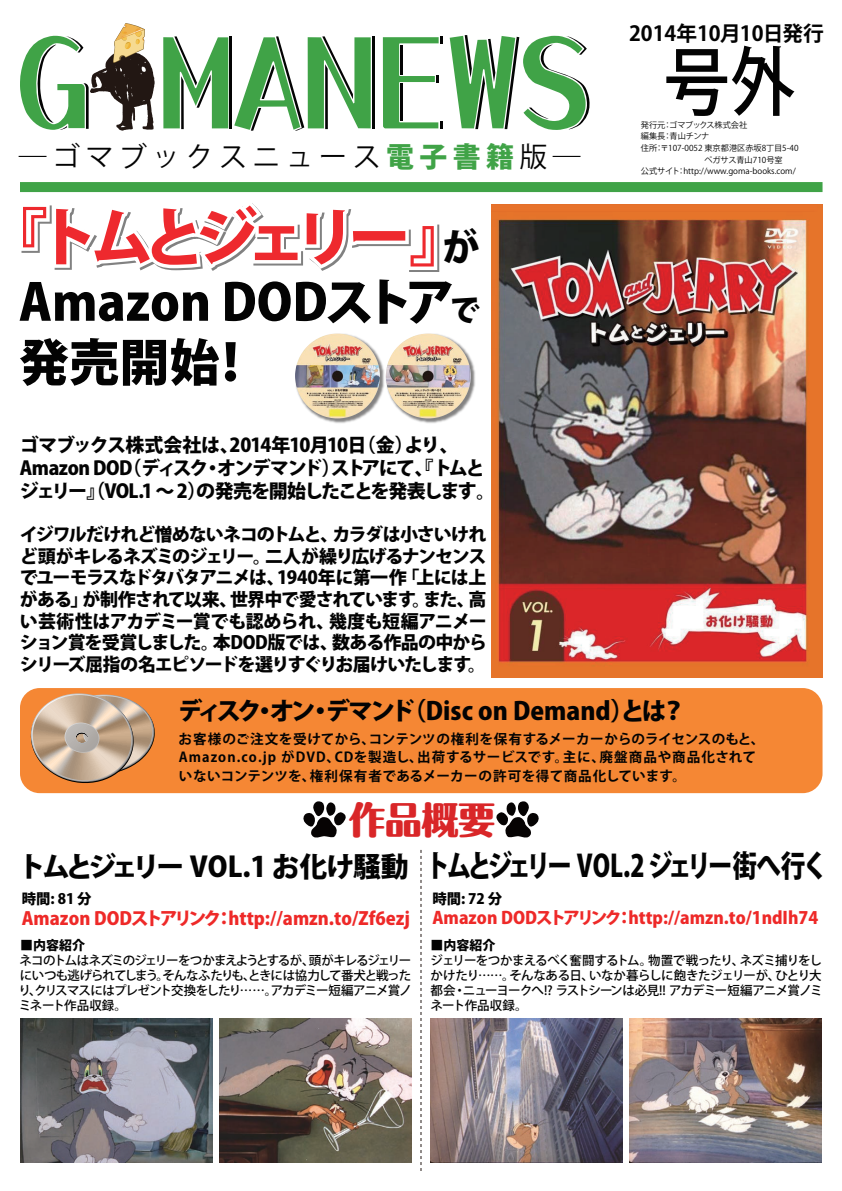
<style>
.page{position:relative;width:842px;height:1191px;background:#fff}
.page>*{position:absolute;margin:0;border:0;box-sizing:border-box;transform-origin:0 0}
.t1{font:500 75px "Koz Go Pro";color:#030303;scale:.88 1}
.t2{font:800 62.7px "Koz Go Pr 6 N";letter-spacing:-.165em;color:#ee292e}
.t3{font:800 50.2px/60.2px "Koz Go Pr 6 N";color:#030303}
.t4{font:800 37.2px "Maru Fo Pro";color:#d92628}
.t5{font:800 30.3px "Koz Go Pr 6 N";letter-spacing:-.13em;color:#030303;scale:.81 1}
.t6{font:800 27.8px "Koz Go Pr 6 N";letter-spacing:-.09em;color:#030303}
.t7{font:27.8px "Koz Go Pr 6 N";letter-spacing:.2em;color:#030303}
.t8{font:800 24.6px "Koz Go Pr 6 N";color:#030303}
.t9{font:700 20.7px "Koz Go Pr 6 N";color:#030303}
.t10{font:800 19px/22.8px "Koz Go Pr 6 N";letter-spacing:-.065em;color:#030303}
.t11{font:800 18px/21.6px "Koz Go Pr 6 N";letter-spacing:-.05em;color:#030303;text-align:justify}
.t12{font:800 17.9px "Koz Go Pr 6 N";color:#ee2928}
.t13{font:800 17px "Koz Go Pr 6 N";color:#ee2928}
.t14{font:800 14.3px "Koz Go Pr 6 N";color:#030303}
.t15{font:700 13.6px/18.5px "Koz Go Pr 6 N";letter-spacing:.035em;color:#030303}
.t16{font:800 13px "Koz Go Pr 6 N";color:#030303}
.t17{font:500 12.5px/15px "Koz Go Pr 6 N";letter-spacing:-.07em;color:#030303;text-align:justify}
.t18{font:8.2px/11.5px "Koz Go Pr 6 N";color:#030303}
.s1{font-weight:800;color:#40a347}
.s2{font-size:37.6px;color:#030303}
.s3{font-size:30.1px}
</style>
<div class="page">
<svg style="left:421px;top:850px;width:1px;height:321px"></svg>
<img style="left:491px;top:205px;width:331px;height:472px">
<svg style="left:21px;top:203px;width:419px;height:69px"></svg>
<div style="left:20px;top:688px;width:802px;height:105px;background:#f58734;border-radius:20px"></div>
<svg style="left:30px;top:693px;width:125px;height:90px"></svg>
<img style="left:20px;top:1018px;width:192px;height:144px">
<img style="left:219px;top:1018px;width:192px;height:144px">
<svg style="left:303px;top:801px;width:43px;height:37px"></svg>
<svg style="left:496px;top:801px;width:43px;height:37px"></svg>
<img style="left:431px;top:1018px;width:192px;height:144px">
<img style="left:630px;top:1018px;width:192px;height:144px">
<img style="left:295px;top:335px;width:89px;height:88px">
<img style="left:295px;top:333px;width:85px;height:85px;border-radius:42px">
<img style="left:385px;top:335px;width:90px;height:88px">
<img style="left:386px;top:333px;width:85px;height:85px;border-radius:42px">
<div style="left:20px;top:182px;width:802px;height:10px;background:#40a347"></div>
<svg style="left:163px;top:36px;width:65px;height:93px"></svg>
<hr style="left:230px;top:36px;width:2px;height:93px;background:#030303">
<svg style="left:234px;top:36px;width:137px;height:95px"></svg>
<hr style="left:372px;top:36px;width:3px;height:93px;background:#030303">
<svg style="left:383px;top:36px;width:60px;height:93px"></svg>
<svg style="left:450px;top:35px;width:140px;height:95px"></svg>
<svg style="left:20px;top:23px;width:135px;height:108px"></svg>
<h3 class="t7" style="left:19px;top:141px;width:563px">―ゴマブックスニュース<span class="s1">電子書籍</span>版―</h3>
<h2 class="t2" style="left:-15px;top:202px;width:496px">『トムとジェリー』<span class="s2">が</span></h2>
<h3 class="t3" style="left:19px;top:273px;width:462px">Amazon DODストア<span class="s3">で</span>発売開始！</h3>
<h3 class="t10" style="left:20px;top:434px;width:477px">ゴマブックス株式会社は、2014年10月10日（金）より、<br>Amazon DOD（ディスク・オンデマンド）ストアにて、『トムとジェリー』（VOL.1 ～ 2）の発売を開始したことを発表します。</h3>
<h3 class="t11" style="left:20px;top:524px;width:469px">イジワルだけれど憎めないネコのトムと、カラダは小さいけれど頭がキレるネズミのジェリー。二人が繰り広げるナンセンスでユーモラスなドタバタアニメは、1940年に第一作「上には上がある」が制作されて以来、世界中で愛されています。また、高い芸術性はアカデミー賞でも認められ、幾度も短編アニメーション賞を受賞しました。本DOD版では、数ある作品の中からシリーズ屈指の名エピソードを選りすぐりお届けいたします。</h3>
<h3 class="t9" style="left:629px;top:22px;width:196px">2014年10月10日発行</h3>
<h1 class="t1" style="left:664px;top:34px;width:152px">号外</h1>
<p class="t18" style="left:641px;top:119px;width:159px">発行元：ゴマブックス株式会社<br>編集長：青山チンナ<br>住所：〒107-0052 東京都港区赤坂8丁目5-40</p>
<p class="t18" style="left:641px;top:165px;width:156px">公式サイト：http://www.goma-books.com/</p>
<h3 class="t8" style="left:178px;top:697px;width:510px">ディスク・オン・デマンド（Disc on Demand）とは？</h3>
<p class="t15" style="left:179px;top:729px;width:587px">お客様のご注文を受けてから、コンテンツの権利を保有するメーカーからのライセンスのもと、<br>Amazon.co.jp がDVD、CDを製造し、出荷するサービスです。主に、廃盤商品や商品化されていないコンテンツを、権利保有者であるメーカーの許可を得て商品化しています。</p>
<h3 class="t4" style="left:348px;top:790px;width:148px">作品概要</h3>
<h3 class="t6" style="left:18px;top:851px;width:392px">トムとジェリー VOL.1 お化け騒動</h3>
<h3 class="t5" style="left:425px;top:849px;width:497px">トムとジェリー VOL.2 ジェリー街へ行く</h3>
<p class="t14" style="left:22px;top:890px;width:71px">時間: 81 分</p>
<h3 class="t12" style="left:22px;top:908px;width:390px">Amazon DODストアリンク：http://amzn.to/Zf6ezj</h3>
<p class="t16" style="left:20px;top:937px;width:66px">■内容紹介</p>
<p class="t17" style="left:18px;top:953px;width:395px">ネコのトムはネズミのジェリーをつかまえようとするが、頭がキレるジェリーにいつも逃げられてしまう。そんなふたりも、ときには協力して番犬と戦ったり、クリスマスにはプレゼント交換をしたり……。アカデミー短編アニメ賞ノミネート作品収録。</p>
<p class="t14" style="left:432px;top:890px;width:71px">時間: 72 分</p>
<h3 class="t13" style="left:432px;top:908px;width:387px">Amazon DODストアリンク：http://amzn.to/1ndIh74</h3>
<p class="t16" style="left:431px;top:937px;width:66px">■内容紹介</p>
<p class="t17" style="left:431px;top:953px;width:394px">ジェリーをつかまえるべく奮闘するトム。物置で戦ったり、ネズミ捕りをしかけたり……。そんなある日、いなか暮らしに飽きたジェリーが、ひとり大都会・ニューヨークへ!? ラストシーンは必見!! アカデミー短編アニメ賞ノミネート作品収録。</p>
</div>
